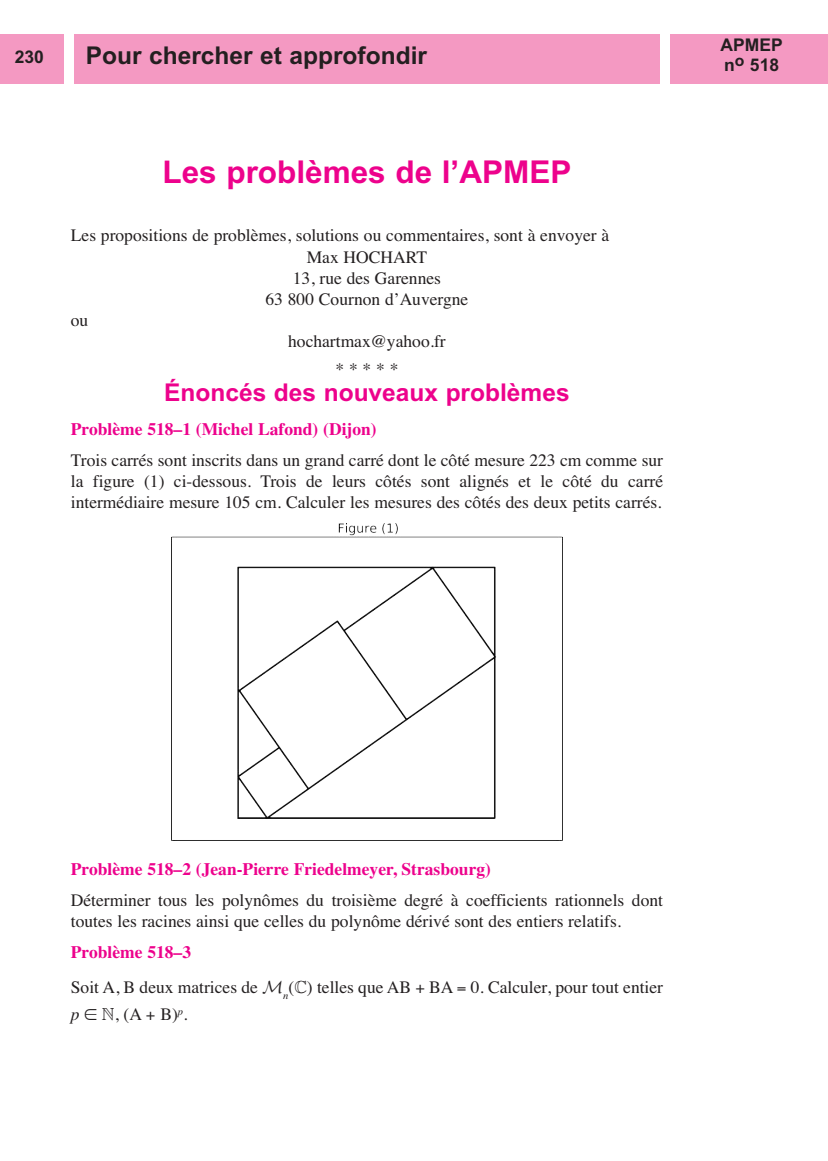
<style>
.page{position:relative;width:828px;height:1161px;background:#fff}
.page>*{position:absolute;margin:0;border:0;box-sizing:border-box;transform-origin:0 0}
.t1{font:700 31.5px "Arial";color:#ed028c}
.t2{font:700 24.5px "Arial";color:#ed028c}
.t3{font:700 24.5px "Arial";color:#231f20}
.t4{font:17.5px/21px "Times";color:#231f20}
.t5{font:700 17.5px "Times";color:#ed028c}
.t6{font:700 17.5px/19.6px "Arial";color:#231f20}
.t7{font:italic 17.5px "Times";color:#231f20}
.s1{font-weight:700;color:#ed028c}
.s2{font-family:"Euclid Math One"}
.s3{font-family:"Euclid Math Two"}
</style>
<div class="page">
<img style="left:171px;top:524px;width:391px;height:317px">
<div style="left:0;top:34px;width:64px;height:49px;background:#f499c2"></div>
<div style="left:74px;top:34px;width:585px;height:49px;background:#f499c2"></div>
<div style="left:669px;top:34px;width:158px;height:49px;background:#f499c2"></div>
<p class="t6" style="left:15px;top:48px;width:31px">230</p>
<h2 class="t3" style="left:86px;top:41px;width:343px">Pour chercher et approfondir</h2>
<p class="t6" style="left:720px;top:35px;width:64px">APMEP n<sup>o</sup> 518</p>
<h1 class="t1" style="left:162px;top:153px;width:410px">Les problèmes de l’APMEP</h1>
<p class="t4" style="left:71px;top:225px;width:540px">Les propositions de problèmes, solutions ou commentaires, sont à envoyer à</p>
<p class="t4" style="left:306px;top:246px;width:122px">Max HOCHART</p>
<p class="t4" style="left:293px;top:267px;width:150px">13, rue des Garennes</p>
<p class="t4" style="left:265px;top:288px;width:204px">63 800 Cournon d’Auvergne</p>
<p class="t4" style="left:71px;top:309px;width:19px">ou</p>
<p class="t4" style="left:288px;top:330px;width:159px">hochartmax@yahoo.fr</p>
<p class="t4" style="left:335px;top:358px;width:64px">*****</p>
<h2 class="t2" style="left:164px;top:378px;width:407px">Énoncés des nouveaux problèmes</h2>
<p class="t5" style="left:71px;top:419px;width:307px">Problème 518–1 (Michel Lafond) (Dijon)</p>
<p class="t4" style="left:71px;top:450px;width:593px;text-align:justify">Trois carrés sont inscrits dans un grand carré dont le côté mesure 223 cm comme sur la figure (1) ci-dessous. Trois de leurs côtés sont alignés et le côté du carré intermédiaire mesure 105 cm. Calculer les mesures des côtés des deux petits carrés.</p>
<p class="t5" style="left:71px;top:859px;width:421px">Problème 518–2 (Jean-Pierre Friedelmeyer, Strasbourg)</p>
<p class="t4" style="left:71px;top:889px;width:593px">Déterminer tous les polynômes du troisième degré à coefficients rationnels dont toutes les racines ainsi que celles du polynôme dérivé sont des entiers relatifs.</p>
<p class="t4" style="left:71px;top:934px;width:593px;line-height:35.4px"><span class="s1">Problème 518–3<br></span>Soit A, B deux matrices de <span class="s2">M</span><sub>n</sub>(<span class="s3">C</span>) telles que AB BA 0. Calculer, pour tout entier</p>
<p class="t7" style="left:71px;top:1004px;width:10px">p</p>
<p class="t4" style="left:102px;top:1004px;width:87px"><span class="s3">N</span>, (A B)<sup>p</sup>.</p>
</div>
